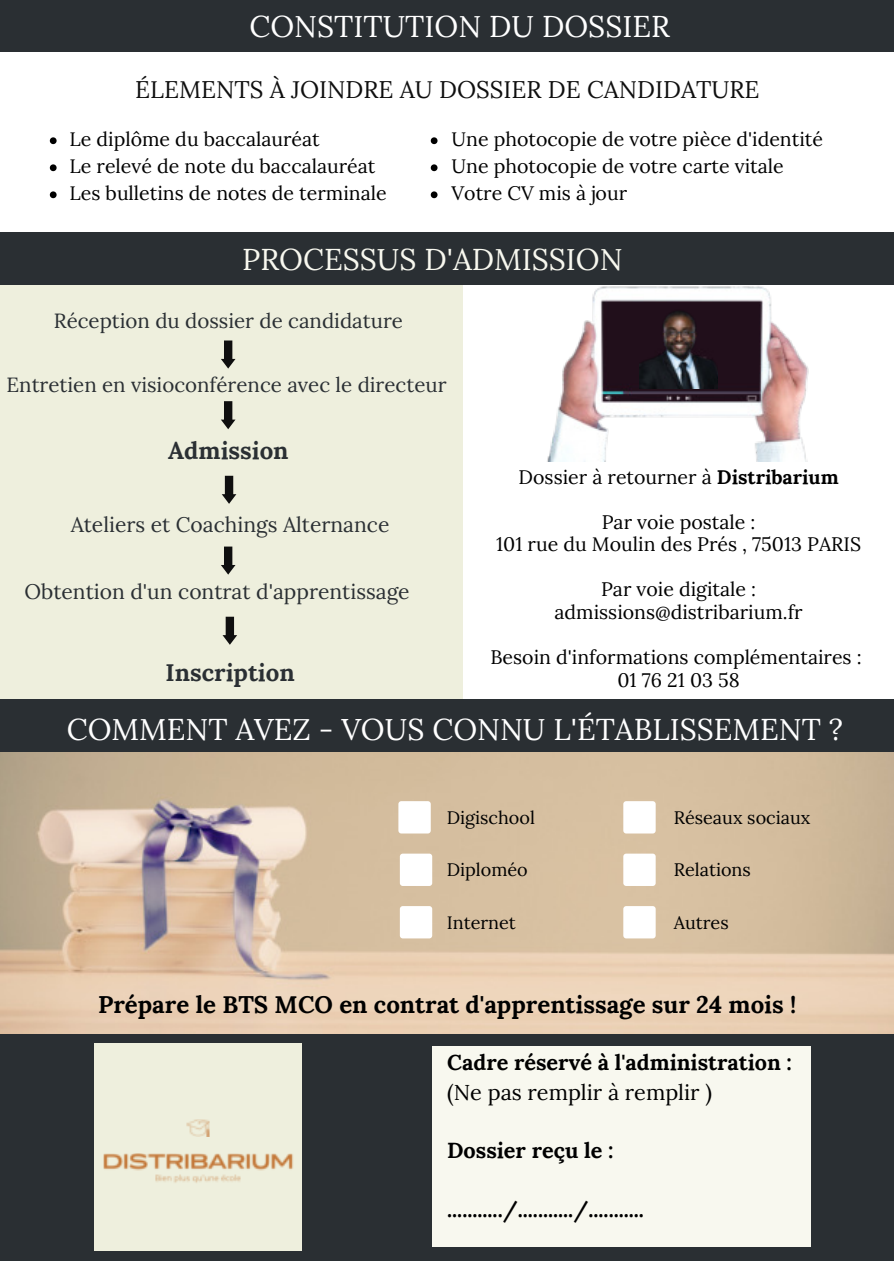
<style>
.page{position:relative;width:894px;height:1264px;background:#fff}
.page>*{position:absolute;margin:0;border:0;box-sizing:border-box;transform-origin:0 0}
.t1{font:30px "Lora";color:#fff}
.t2{font:30px "Lora";color:#f8f8ef}
.t3{font:700 24px "Lora";color:#000}
.t4{font:24px "Lora";color:#0f0f0f}
.t5{font:700 24px "Lora";color:#2a2f33}
.t6{font:700 21.6px "Lora";color:#000}
.t7{font:21.6px "Lora";color:#000}
.t8{font:21px "Lora";color:#2a2f33}
.t9{font:20.4px "Lora";color:#2a2f33}
.t10{font:19.5px/27px "Lora";color:#000;text-align:center}
.t11{font:18px "Lora";color:#000}
.s1{font-weight:700}
</style>
<div class="page">
<div style="left:0;top:285px;width:462px;height:418px;background:#eeefdd"></div>
<div style="left:0;top:233px;width:893px;height:52px;background:#2a2f33"></div>
<img style="left:0;top:751px;width:893px;height:282px">
<div style="left:0;top:1033px;width:893px;height:227px;background:#2a2f33"></div>
<div style="left:0;top:0;width:893px;height:52px;background:#2a2f33"></div>
<svg style="left:221px;top:401px;width:14px;height:28px"></svg>
<svg style="left:221px;top:546px;width:14px;height:28px"></svg>
<svg style="left:222px;top:616px;width:15px;height:28px"></svg>
<svg style="left:222px;top:476px;width:14px;height:28px"></svg>
<svg style="left:221px;top:340px;width:14px;height:28px"></svg>
<img style="left:547px;top:286px;width:262px;height:175px">
<img style="left:639px;top:308px;width:77px;height:80px">
<div style="left:94px;top:1043px;width:208px;height:207px;background:#eeefdd"></div>
<svg style="left:103px;top:1153px;width:190px;height:17px"></svg>
<svg style="left:155px;top:1174px;width:85px;height:9px"></svg>
<svg style="left:186px;top:1119px;width:23px;height:18px"></svg>
<div style="left:432px;top:1046px;width:378px;height:201px;background:#f8f8ef"></div>
<div style="left:0;top:699px;width:893px;height:52px;background:#2a2f33"></div>
<svg style="left:50px;top:137px;width:7px;height:7px"></svg>
<svg style="left:50px;top:164px;width:7px;height:7px"></svg>
<svg style="left:50px;top:191px;width:7px;height:7px"></svg>
<svg style="left:430px;top:137px;width:7px;height:7px"></svg>
<svg style="left:430px;top:164px;width:7px;height:7px"></svg>
<svg style="left:430px;top:191px;width:7px;height:7px"></svg>
<div style="left:398px;top:801px;width:32px;height:32px;background:#fff;border-radius:3px"></div>
<div style="left:400px;top:853px;width:32px;height:33px;background:#fff;border-radius:3px"></div>
<div style="left:400px;top:906px;width:32px;height:32px;background:#fff;border-radius:3px"></div>
<div style="left:623px;top:801px;width:32px;height:32px;background:#fff;border-radius:3px"></div>
<div style="left:623px;top:853px;width:32px;height:33px;background:#fff;border-radius:3px"></div>
<div style="left:623px;top:906px;width:32px;height:32px;background:#fff;border-radius:3px"></div>
<h1 class="t1" style="left:249px;top:3px;width:422px">CONSTITUTION DU DOSSIER</h1>
<p class="t4" style="left:135px;top:71px;width:625px">ÉLEMENTS À JOINDRE AU DOSSIER DE CANDIDATURE</p>
<p class="t10" style="left:70px;top:125px;width:318px;text-align:left">Le diplôme du baccalauréat<br>Le relevé de note du baccalauréat<br>Les bulletins de notes de terminale</p>
<p class="t10" style="left:451px;top:125px;width:373px;text-align:left">Une photocopie de votre pièce d'identité<br>Une photocopie de votre carte vitale<br>Votre CV mis à jour</p>
<h1 class="t2" style="left:242px;top:236px;width:382px">PROCESSUS D'ADMISSION</h1>
<p class="t9" style="left:54px;top:305px;width:350px">Réception du dossier de candidature</p>
<p class="t9" style="left:7px;top:369px;width:441px">Entretien en visioconférence avec le directeur</p>
<p class="t5" style="left:168px;top:429px;width:122px">Admission</p>
<p class="t8" style="left:71px;top:508px;width:320px">Ateliers et Coachings Alternance</p>
<p class="t8" style="left:25px;top:575px;width:386px">Obtention d'un contrat d'apprentissage</p>
<p class="t5" style="left:165px;top:651px;width:131px">Inscription</p>
<p class="t10" style="left:518px;top:462px;width:321px">Dossier à retourner à <span class="s1">Distribarium</span></p>
<p class="t10" style="left:496px;top:509px;width:366px;line-height:22.5px">Par voie postale :<br>101 rue du Moulin des Prés , 75013 PARIS</p>
<p class="t10" style="left:554px;top:577px;width:249px;line-height:22.5px">Par voie digitale : admissions@distribarium.fr</p>
<p class="t10" style="left:490px;top:644px;width:372px;line-height:22.5px">Besoin d'informations complémentaires :<br>01 76 21 03 58</p>
<h1 class="t1" style="left:67px;top:706px;width:777px">COMMENT AVEZ - VOUS CONNU L'ÉTABLISSEMENT ?</h1>
<p class="t11" style="left:446px;top:803px;width:90px">Digischool</p>
<p class="t11" style="left:446px;top:856px;width:83px">Diploméo</p>
<p class="t11" style="left:446px;top:908px;width:71px">Internet</p>
<p class="t11" style="left:673px;top:803px;width:138px">Réseaux sociaux</p>
<p class="t11" style="left:673px;top:856px;width:79px">Relations</p>
<p class="t11" style="left:673px;top:908px;width:56px">Autres</p>
<p class="t3" style="left:98px;top:983px;width:699px">Prépare le BTS MCO en contrat d'apprentissage sur 24 mois !</p>
<p class="t6" style="left:447px;top:1044px;width:346px">Cadre réservé à l'administration :</p>
<p class="t7" style="left:447px;top:1075px;width:266px">(Ne pas remplir à remplir )</p>
<p class="t6" style="left:447px;top:1132px;width:168px">Dossier reçu le :</p>
<p class="t6" style="left:447px;top:1190px;width:198px">.........../.........../...........</p>
</div>
